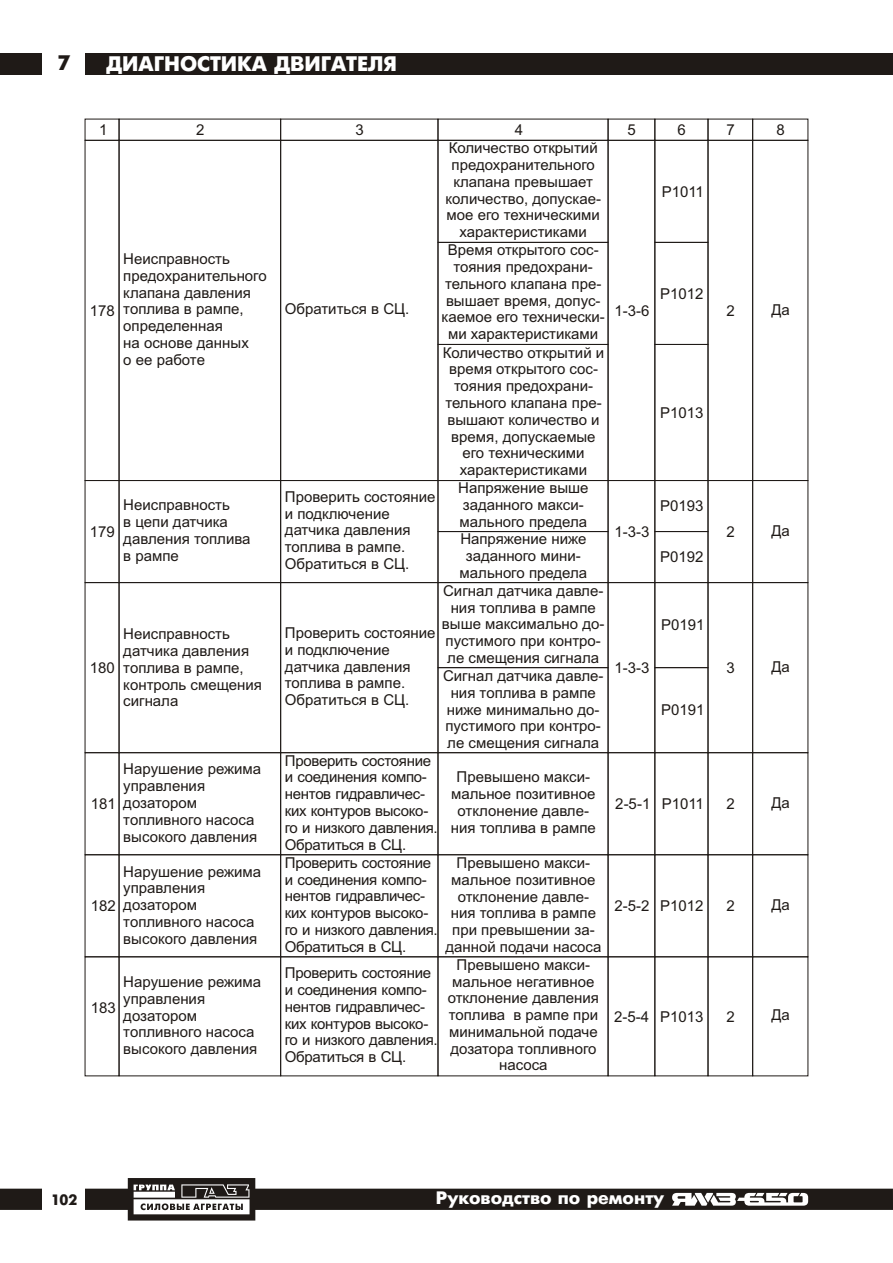
<style>
.page{position:relative;width:893px;height:1263px;background:#fff}
.page>*{position:absolute;margin:0;border:0;box-sizing:border-box;transform-origin:0 0}
.t1{font:700 21px "Futuris";color:#fff}
.t2{font:700 21px "Futuris";color:#1f1a17}
.t3{font:700 18px "Futuris";color:#fff}
.t4{font:15px/16.8px "Arial";color:#1f1a17;text-align:center}
.t5{font:15px/16.8px "Arial";letter-spacing:-.02em;color:#1f1a17}
.t6{font:700 15px "Futuris";color:#1f1a17}
</style>
<div class="page">
<div style="left:0;top:53px;width:893px;height:21px;background:#1f1a17"></div>
<div style="left:43px;top:51px;width:42px;height:26px;background:#fff"></div>
<div style="left:0;top:1189px;width:893px;height:21px;background:#1f1a17"></div>
<svg style="left:128px;top:1178px;width:127px;height:42px"></svg>
<svg style="left:672px;top:1193px;width:136px;height:13px"></svg>
<div style="left:43px;top:1185px;width:42px;height:28px;background:#fff"></div>
<div style="left:119px;top:140px;width:162px;height:341px;border:1px solid #1f1a17"></div>
<div style="left:280px;top:140px;width:158px;height:341px;border:1px solid #1f1a17"></div>
<div style="left:608px;top:140px;width:47px;height:341px;border:1px solid #1f1a17"></div>
<div style="left:654px;top:140px;width:54px;height:103px;border:1px solid #1f1a17"></div>
<div style="left:708px;top:140px;width:45px;height:341px;border:1px solid #1f1a17"></div>
<div style="left:752px;top:140px;width:56px;height:341px;border:1px solid #1f1a17"></div>
<div style="left:438px;top:140px;width:170px;height:103px;border:1px solid #1f1a17"></div>
<div style="left:654px;top:242px;width:54px;height:103px;border:1px solid #1f1a17"></div>
<div style="left:438px;top:242px;width:170px;height:103px;border:1px solid #1f1a17"></div>
<div style="left:654px;top:344px;width:54px;height:137px;border:1px solid #1f1a17"></div>
<div style="left:438px;top:344px;width:170px;height:137px;border:1px solid #1f1a17"></div>
<div style="left:119px;top:480px;width:162px;height:103px;border:1px solid #1f1a17"></div>
<div style="left:280px;top:480px;width:158px;height:103px;border:1px solid #1f1a17"></div>
<div style="left:608px;top:480px;width:47px;height:103px;border:1px solid #1f1a17"></div>
<div style="left:654px;top:480px;width:54px;height:52px;border:1px solid #1f1a17"></div>
<div style="left:708px;top:480px;width:45px;height:103px;border:1px solid #1f1a17"></div>
<div style="left:752px;top:480px;width:56px;height:103px;border:1px solid #1f1a17"></div>
<div style="left:438px;top:480px;width:170px;height:52px;border:1px solid #1f1a17"></div>
<div style="left:654px;top:531px;width:54px;height:52px;border:1px solid #1f1a17"></div>
<div style="left:438px;top:531px;width:170px;height:52px;border:1px solid #1f1a17"></div>
<div style="left:119px;top:582px;width:162px;height:171px;border:1px solid #1f1a17"></div>
<div style="left:280px;top:582px;width:158px;height:171px;border:1px solid #1f1a17"></div>
<div style="left:608px;top:582px;width:47px;height:171px;border:1px solid #1f1a17"></div>
<div style="left:708px;top:582px;width:45px;height:171px;border:1px solid #1f1a17"></div>
<div style="left:752px;top:582px;width:56px;height:171px;border:1px solid #1f1a17"></div>
<div style="left:654px;top:582px;width:54px;height:86px;border:1px solid #1f1a17"></div>
<div style="left:438px;top:582px;width:170px;height:86px;border:1px solid #1f1a17"></div>
<div style="left:654px;top:667px;width:54px;height:86px;border:1px solid #1f1a17"></div>
<div style="left:438px;top:667px;width:170px;height:86px;border:1px solid #1f1a17"></div>
<div style="left:119px;top:752px;width:162px;height:103px;border:1px solid #1f1a17"></div>
<div style="left:280px;top:752px;width:158px;height:103px;border:1px solid #1f1a17"></div>
<div style="left:608px;top:752px;width:47px;height:103px;border:1px solid #1f1a17"></div>
<div style="left:654px;top:752px;width:54px;height:103px;border:1px solid #1f1a17"></div>
<div style="left:708px;top:752px;width:45px;height:103px;border:1px solid #1f1a17"></div>
<div style="left:752px;top:752px;width:56px;height:103px;border:1px solid #1f1a17"></div>
<div style="left:438px;top:752px;width:170px;height:103px;border:1px solid #1f1a17"></div>
<div style="left:119px;top:854px;width:162px;height:103px;border:1px solid #1f1a17"></div>
<div style="left:280px;top:854px;width:158px;height:103px;border:1px solid #1f1a17"></div>
<div style="left:608px;top:854px;width:47px;height:103px;border:1px solid #1f1a17"></div>
<div style="left:654px;top:854px;width:54px;height:103px;border:1px solid #1f1a17"></div>
<div style="left:708px;top:854px;width:45px;height:103px;border:1px solid #1f1a17"></div>
<div style="left:752px;top:854px;width:56px;height:103px;border:1px solid #1f1a17"></div>
<div style="left:438px;top:854px;width:170px;height:103px;border:1px solid #1f1a17"></div>
<div style="left:119px;top:956px;width:162px;height:120px;border:1px solid #1f1a17"></div>
<div style="left:280px;top:956px;width:158px;height:120px;border:1px solid #1f1a17"></div>
<div style="left:608px;top:956px;width:47px;height:120px;border:1px solid #1f1a17"></div>
<div style="left:654px;top:956px;width:54px;height:120px;border:1px solid #1f1a17"></div>
<div style="left:708px;top:956px;width:45px;height:120px;border:1px solid #1f1a17"></div>
<div style="left:752px;top:956px;width:56px;height:120px;border:1px solid #1f1a17"></div>
<div style="left:438px;top:956px;width:170px;height:120px;border:1px solid #1f1a17"></div>
<h1 class="t2" style="left:58px;top:55px;width:14px">7</h1>
<h1 class="t1" style="left:107px;top:56px;width:292px">ДИАГНОСТИКА ДВИГАТЕЛЯ</h1>
<p class="t4" style="left:99px;top:123px;width:10px">1</p>
<p class="t4" style="left:196px;top:123px;width:10px">2</p>
<p class="t4" style="left:355px;top:123px;width:10px">3</p>
<p class="t4" style="left:515px;top:123px;width:10px">4</p>
<p class="t4" style="left:628px;top:123px;width:10px">5</p>
<p class="t4" style="left:678px;top:123px;width:10px">6</p>
<p class="t4" style="left:726px;top:123px;width:10px">7</p>
<p class="t4" style="left:776px;top:123px;width:10px">8</p>
<p class="t4" style="left:445px;top:141px;width:157px">Количество открытий предохранительного клапана превышает количество, допускае&shy;мое его техническими характеристиками</p>
<p class="t4" style="left:662px;top:184px;width:44px">P1011</p>
<p class="t4" style="left:90px;top:303px;width:27px">178</p>
<p class="t4" style="left:123px;top:252px;width:145px;text-align:left">Неисправность предохранительного клапана давления топлива в рампе, определенная<br>на основе данных<br>о ее работе</p>
<p class="t4" style="left:442px;top:243px;width:165px">Время открытого сос&shy;тояния предохрани&shy;тельного клапана пре&shy;вышает время, допус&shy;каемое его технически&shy;ми характеристиками</p>
<p class="t4" style="left:660px;top:286px;width:45px">P1012</p>
<p class="t4" style="left:285px;top:302px;width:126px">Обратиться в СЦ.</p>
<p class="t4" style="left:726px;top:303px;width:10px">2</p>
<p class="t4" style="left:771px;top:302px;width:20px">Да</p>
<p class="t4" style="left:614px;top:303px;width:37px">1-3-6</p>
<p class="t4" style="left:443px;top:345px;width:163px">Количество открытий и время открытого сос&shy;тояния предохрани&shy;тельного клапана пре&shy;вышают количество и время, допускаемые его техническими характеристиками</p>
<p class="t4" style="left:660px;top:405px;width:45px">P1013</p>
<p class="t4" style="left:90px;top:525px;width:27px">179</p>
<p class="t4" style="left:123px;top:498px;width:129px;text-align:left">Неисправность<br>в цепи датчика давления топлива в рампе</p>
<p class="t4" style="left:285px;top:490px;width:152px;text-align:left">Проверить состояние и подключение датчика давления топлива в рампе.<br>Обратиться в СЦ.</p>
<p class="t4" style="left:458px;top:481px;width:132px;text-align:left">Напряжение выше заданного макси&shy;мального предела</p>
<p class="t4" style="left:460px;top:532px;width:129px">Напряжение ниже заданного мини&shy;мального предела</p>
<p class="t4" style="left:614px;top:525px;width:37px">1-3-3</p>
<p class="t4" style="left:660px;top:499px;width:45px">P0193</p>
<p class="t4" style="left:660px;top:550px;width:45px">P0192</p>
<p class="t4" style="left:726px;top:525px;width:10px">2</p>
<p class="t4" style="left:771px;top:523px;width:20px">Да</p>
<p class="t4" style="left:90px;top:661px;width:27px">180</p>
<p class="t4" style="left:123px;top:627px;width:140px;text-align:left">Неисправность датчика давления топлива в рампе, контроль смещения сигнала</p>
<p class="t4" style="left:442px;top:584px;width:164px">Сигнал датчика давле&shy;ния топлива в рампе выше максимально до&shy;пустимого при контро&shy;ле смещения сигнала</p>
<p class="t4" style="left:285px;top:626px;width:152px;text-align:left">Проверить состояние и подключение датчика давления топлива в рампе.<br>Обратиться в СЦ.</p>
<p class="t4" style="left:443px;top:669px;width:162px">Сигнал датчика давле&shy;ния топлива в рампе ниже минимально до&shy;пустимого при контро&shy;ле смещения сигнала</p>
<p class="t4" style="left:614px;top:661px;width:37px">1-3-3</p>
<p class="t4" style="left:661px;top:618px;width:45px">P0191</p>
<p class="t4" style="left:661px;top:703px;width:45px">P0191</p>
<p class="t4" style="left:726px;top:661px;width:10px">3</p>
<p class="t4" style="left:771px;top:659px;width:20px">Да</p>
<p class="t4" style="left:91px;top:797px;width:27px">181</p>
<p class="t4" style="left:123px;top:762px;width:139px;text-align:left">Нарушение режима управления дозатором топливного насоса высокого давления</p>
<p class="t5" style="left:285px;top:753px;width:154px">Проверить состояние и соединения компо&shy;нентов гидравличес&shy;ких контуров высоко&shy;го и низкого давления.<br>Обратиться в СЦ.</p>
<p class="t4" style="left:451px;top:770px;width:147px">Превышено макси&shy;мальное позитивное отклонение давле&shy;ния топлива в рампе</p>
<p class="t4" style="left:615px;top:797px;width:90px">2-5-1 P1011</p>
<p class="t4" style="left:726px;top:797px;width:10px">2</p>
<p class="t4" style="left:771px;top:795px;width:20px">Да</p>
<p class="t4" style="left:91px;top:899px;width:27px">182</p>
<p class="t4" style="left:123px;top:864px;width:139px;text-align:left">Нарушение режима управления дозатором топливного насоса высокого давления</p>
<p class="t5" style="left:285px;top:855px;width:154px">Проверить состояние и соединения компо&shy;нентов гидравличес&shy;ких контуров высоко&shy;го и низкого давления.<br>Обратиться в СЦ.</p>
<p class="t4" style="left:445px;top:856px;width:158px">Превышено макси&shy;мальное позитивное отклонение давле&shy;ния топлива в рампе при превышении за&shy;данной подачи насоса</p>
<p class="t4" style="left:614px;top:899px;width:91px">2-5-2 P1012</p>
<p class="t4" style="left:726px;top:899px;width:10px">2</p>
<p class="t4" style="left:771px;top:897px;width:20px">Да</p>
<p class="t4" style="left:91px;top:1001px;width:27px">183</p>
<p class="t4" style="left:123px;top:975px;width:139px;text-align:left">Нарушение режима управления дозатором топливного насоса высокого давления</p>
<p class="t5" style="left:285px;top:966px;width:154px">Проверить состояние и соединения компо&shy;нентов гидравличес&shy;ких контуров высоко&shy;го и низкого давления.<br>Обратиться в СЦ.</p>
<p class="t4" style="left:448px;top:957px;width:153px">Превышено макси&shy;мальное негативное отклонение давления топлива в рампе при минимальной подаче дозатора топливного насоса</p>
<p class="t4" style="left:614px;top:1009px;width:91px">2-5-4 P1013</p>
<p class="t4" style="left:726px;top:1009px;width:10px">2</p>
<p class="t4" style="left:771px;top:1008px;width:20px">Да</p>
<p class="t6" style="left:51px;top:1193px;width:28px">102</p>
<p class="t3" style="left:436px;top:1190px;width:230px">Руководство по ремонту</p>
</div>
